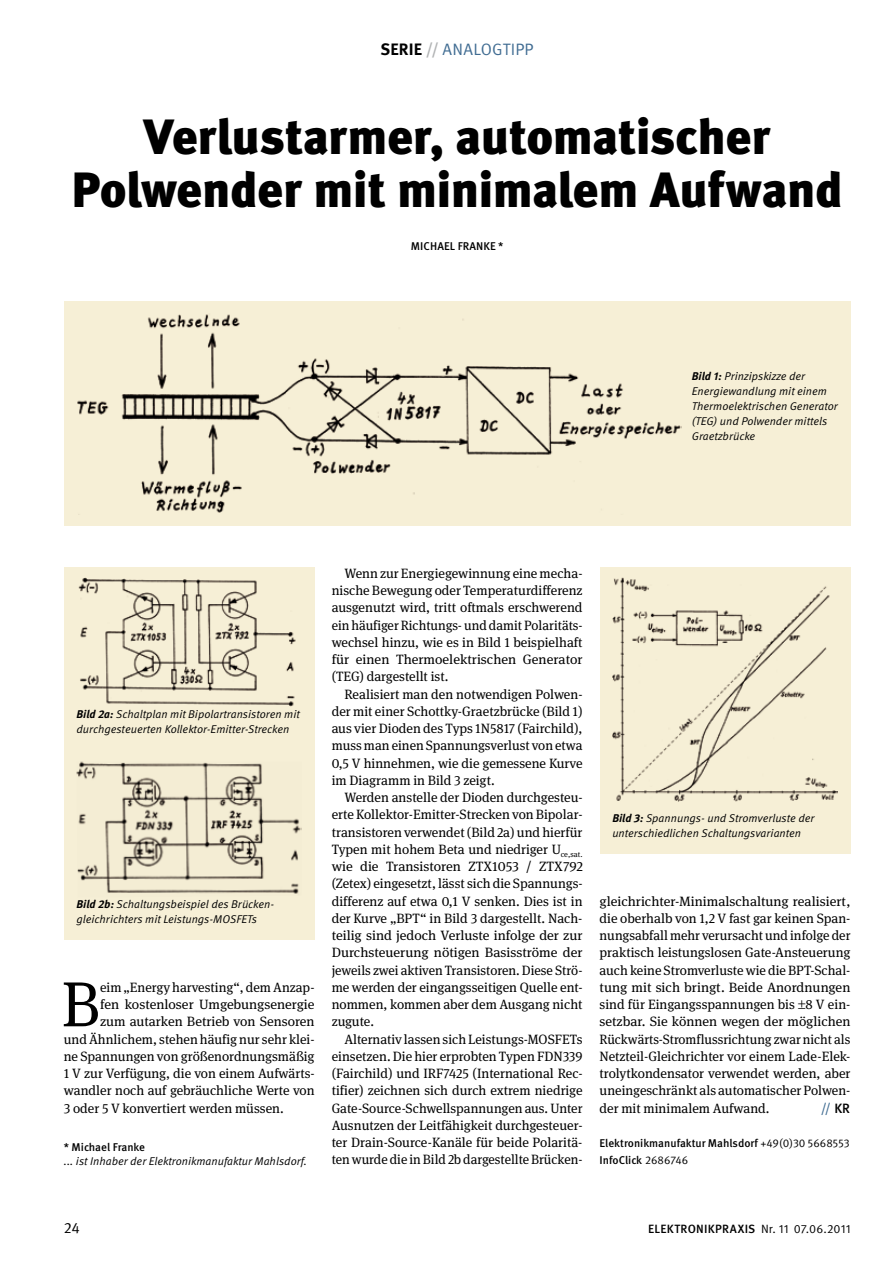
<style>
.page{position:relative;width:893px;height:1263px;background:#fff}
.page>*{position:absolute;margin:0;border:0;box-sizing:border-box;transform-origin:0 0}
.t1{font:63.6px "Meta Serif Pro";color:#000}
.t2{font:900 49.5px/52.5px "Meta Pro";letter-spacing:-.015em;color:#000;text-align:center}
.t3{font:16.5px "Meta Pro";letter-spacing:.005em;color:#406c92}
.t4{font:15px "Meta Pro";color:#000}
.t5{font:13.5px/17.2px "Meta Serif Pro";color:#000;text-align:justify}
.t6{font:500 13.5px "Meta Pro";color:#406c92}
.t7{font:500 12px "Meta Pro";letter-spacing:.02em;color:#000}
.t8{font:italic 11.25px/15px "Meta Pro";color:#000}
.t9{font:500 11.25px "Meta Pro";color:#000}
.s1{font-weight:700;color:#000}
.s2{font-weight:700;color:#b1b3b4}
.s3{font-weight:700}
.s4{color:#000}
.s5{font-weight:400}
</style>
<div class="page">
<div style="left:64px;top:568px;width:251px;height:372px;background:#f6efd6"></div>
<div style="left:600px;top:568px;width:250px;height:286px;background:#f6efd6"></div>
<div style="left:64px;top:302px;width:786px;height:224px;background:#f6efd6"></div>
<img style="left:77px;top:762px;width:225px;height:132px">
<img style="left:78px;top:578px;width:218px;height:129px">
<img style="left:77px;top:314px;width:604px;height:201px">
<img style="left:612px;top:578px;width:226px;height:223px">
<p class="t3" style="left:381px;top:39px;width:155px"><span class="s1">SERIE</span> <span class="s2">//</span> ANALOGTIPP</p>
<h2 class="t2" style="left:71px;top:112px;width:773px">Verlustarmer, automatischer<br>Polwender mit minimalem Aufwand</h2>
<p class="t9" style="left:411px;top:239px;width:34px">Michael</p>
<p class="t9" style="left:458px;top:239px;width:13px">Franke</p>
<p class="t9" style="left:498px;top:239px;width:7px">*</p>
<p class="t8" style="left:692px;top:369px;width:148px"><span class="s3">Bild 1:</span> Prinzipskizze der<br>Energiewandlung mit einem<br>Thermoelektrischen Generator (TEG) und Polwender mittels<br>Graetzbrücke</p>
<p class="t8" style="left:77px;top:707px;width:225px"><span class="s3">Bild 2a:</span> Schaltplan mit Bipolartransistoren mit durchgesteuerten Kollektor-Emitter-Strecken</p>
<p class="t8" style="left:77px;top:897px;width:199px"><span class="s3">Bild 2b:</span> Schaltungsbeispiel des Brücken&shy;gleichrichters mit Leistungs-MOSFETs</p>
<h1 class="t1" style="left:61px;top:958px;width:40px">B</h1>
<p class="t5" style="left:100px;top:978px;width:216px">eim „Energy harvesting“, dem Anzap-</p>
<p class="t5" style="left:100px;top:995px;width:216px">fen kostenloser Umgebungsenergie</p>
<p class="t5" style="left:100px;top:1012px;width:216px">zum autarken Betrieb von Sensoren</p>
<p class="t5" style="left:64px;top:1029px;width:252px">und Ähnlichem, stehen häufig nur sehr klei-</p>
<p class="t5" style="left:64px;top:1047px;width:252px">ne Spannungen von größenordnungsmäßig</p>
<p class="t5" style="left:64px;top:1064px;width:252px">1 V zur Verfügung, die von einem Aufwärts-</p>
<p class="t5" style="left:64px;top:1081px;width:252px">wandler noch auf gebräuchliche Werte von</p>
<p class="t5" style="left:64px;top:1098px;width:221px">3 oder 5 V konvertiert werden müssen.</p>
<p class="t9" style="left:64px;top:1140px;width:83px">* Michael Franke</p>
<p class="t8" style="left:64px;top:1154px;width:245px">... ist Inhaber der Elektronikmanufaktur Mahlsdorf.</p>
<p class="t5" style="left:332px;top:564px;width:252px;text-indent:13px">Wenn zur Energiegewinnung eine mecha&shy;nische Bewegung oder Temperaturdifferenz ausgenutzt wird, tritt oftmals erschwerend ein häufiger Richtungs- und damit Polaritäts&shy;wechsel hinzu, wie es in Bild 1 beispielhaft für einen Thermoelektrischen Generator (TEG) dargestellt ist.</p>
<p class="t5" style="left:332px;top:684px;width:252px;text-indent:13px">Realisiert man den notwendigen Polwen&shy;der mit einer Schottky-Graetzbrücke (Bild 1) aus vier Dioden des Typs 1N5817 (Fairchild), muss man einen Spannungsverlust von etwa 0,5 V hinnehmen, wie die gemessene Kurve im Diagramm in Bild 3 zeigt.</p>
<p class="t5" style="left:332px;top:788px;width:252px;text-indent:13px">Werden anstelle der Dioden durchgesteu&shy;erte Kollektor-Emitter-Strecken von Bipolar&shy;transistoren verwendet (Bild 2a) und hierfür Typen mit hohem Beta und niedriger U<sub>ce,sat. </sub>wie die Transistoren ZTX1053 / ZTX792 (Zetex) eingesetzt, lässt sich die Spannungs&shy;differenz auf etwa 0,1 V senken. Dies ist in der Kurve „BPT“ in Bild 3 dargestellt. Nach&shy;teilig sind jedoch Verluste infolge der zur Durchsteuerung nötigen Basisströme der jeweils zwei aktiven Transistoren. Diese Strö&shy;me werden der eingangsseitigen Quelle ent&shy;nommen, kommen aber dem Ausgang nicht zugute.</p>
<p class="t5" style="left:332px;top:1029px;width:252px;text-indent:13px">Alternativ lassen sich Leistungs-MOSFETs einsetzen. Die hier erprobten Typen FDN339 (Fairchild) und IRF7425 (International Rec&shy;tifier) zeichnen sich durch extrem niedrige Gate-Source-Schwellspannungen aus. Unter Ausnutzen der Leitfähigkeit durchgesteuer&shy;ter Drain-Source-Kanäle für beide Polaritä&shy;ten wurde die in Bild 2b dargestellte Brücken-</p>
<p class="t8" style="left:612px;top:810px;width:204px"><span class="s3">Bild 3:</span> Spannungs- und Stromverluste der unterschiedlichen Schaltungsvarianten</p>
<p class="t5" style="left:600px;top:891px;width:252px">gleichrichter-Minimalschaltung realisiert, die oberhalb von 1,2 V fast gar keinen Span&shy;nungsabfall mehr verursacht und infolge der praktisch leistungslosen Gate-Ansteuerung auch keine Stromverluste wie die BPT-Schal&shy;tung mit sich bringt. Beide Anordnungen sind für Eingangsspannungen bis 8 V ein&shy;setzbar. Sie können wegen der möglichen Rückwärts-Stromflussrichtung zwar nicht als Netzteil-Gleichrichter vor einem Lade-Elek&shy;trolytkondensator verwendet werden, aber uneingeschränkt als automatischer Polwen&shy;der mit minimalem Aufwand.</p>
<p class="t6" style="left:821px;top:1099px;width:31px">// <span class="s4">KR</span></p>
<p class="t9" style="left:600px;top:1136px;width:252px">Elektronikmanufaktur Mahlsdorf <span class="s5">+49(0)30 5668553</span></p>
<p class="t9" style="left:600px;top:1153px;width:90px">InfoClick <span class="s5">2686746</span></p>
<p class="t4" style="left:64px;top:1218px;width:18px">24</p>
<p class="t7" style="left:648px;top:1221px;width:204px">ELEKTRONIKPRAXIS <span class="s5">N R. 11 07.06.2011</span></p>
</div>
